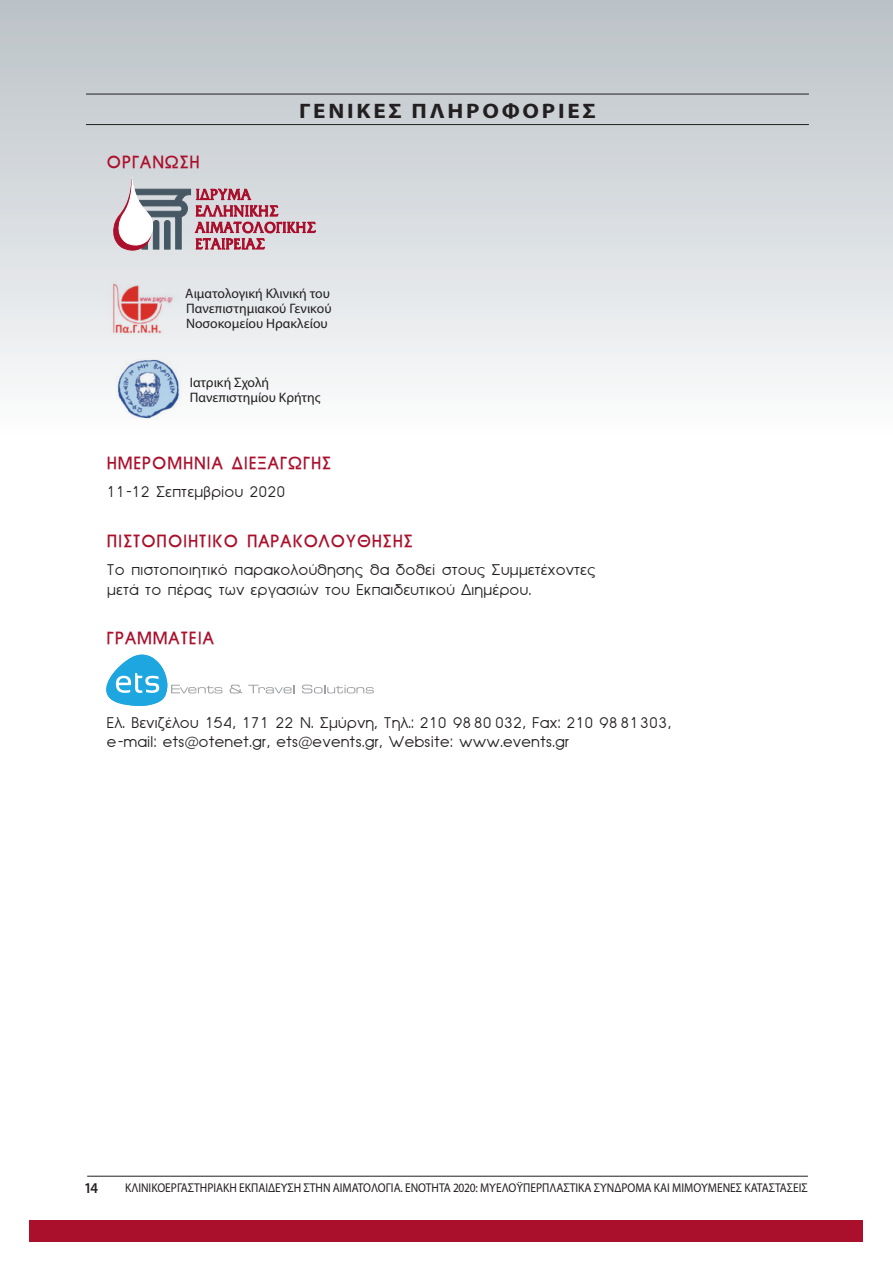
<style>
.page{position:relative;width:893px;height:1263px;background:#fff}
.page>*{position:absolute;margin:0;border:0;box-sizing:border-box;transform-origin:0 0}
.t1{font:700 21px "Myriad Pro";letter-spacing:.12em;color:#231f20;scale:1.1 1}
.t2{font:18px "UB Front Bold";letter-spacing:.06em;color:#aa0f2b}
.t3{font:16.5px/19.8px "UB Front";color:#231f20}
.t4{font:600 15px "Myriad Pro";color:#231f20;scale:.95 1}
.t5{font:13.65px/15.1px "Myriad Pro";color:#231f20;text-align:justify}
.t6{font:12.75px "Myriad Pro";color:#231f20;scale:.9 1}
</style>
<div class="page">
<div style="left:0;top:0;width:893px;height:436px;background:linear-gradient(to bottom,#b9c1c6,#fcfcfd)"></div>
<div style="left:30px;top:1220px;width:833px;height:22px;background:#aa0f2b"></div>
<hr style="left:87px;top:1176px;width:721px;height:1px;background:#231f20">
<svg style="left:113px;top:180px;width:203px;height:72px;background:#c4afb7"></svg>
<img style="left:106px;top:278px;width:73px;height:61px">
<img style="left:113px;top:360px;width:72px;height:59px">
<svg style="left:230px;top:685px;width:12px;height:8px"></svg>
<svg style="left:248px;top:685px;width:46px;height:8px"></svg>
<svg style="left:302px;top:685px;width:72px;height:8px"></svg>
<svg style="left:106px;top:655px;width:116px;height:51px"></svg>
<hr style="left:86px;top:94px;width:723px;height:1px;background:#231f20">
<hr style="left:86px;top:124px;width:723px;height:1px;background:#231f20">
<p class="t2" style="left:106px;top:152px;width:94px">Οργάνωση</p>
<p class="t1" style="left:299px;top:97px;width:248px">Γενικές Πληροφορίες</p>
<p class="t5" style="left:185px;top:285px;width:148px">Aιματολογική Κλινική του Πανεπιστημιακού Γενικού Νοσοκομείου Ηρακλείου</p>
<p class="t5" style="left:190px;top:375px;width:132px">Ιατρική Σχολή<br>Πανεπιστημίου Κρήτης</p>
<p class="t2" style="left:106px;top:453px;width:215px">Ημερομηνία Διεξαγωγής</p>
<p class="t3" style="left:106px;top:482px;width:181px">11-12 Σεπτεμβρίου 2020</p>
<p class="t2" style="left:106px;top:531px;width:47px">Πιστοποι</p>
<p class="t2" style="left:188px;top:531px;width:225px">ητικό Παρακολούθησης</p>
<p class="t3" style="left:106px;top:560px;width:490px">Το πιστοποιητικό παρακολούθησης θα δοθεί στους Συμμετέχοντες μετά το πέρας των εργασιών του Εκπαιδευτικού Διημέρου.</p>
<p class="t2" style="left:106px;top:629px;width:109px">Γραμματεία</p>
<p class="t3" style="left:106px;top:714px;width:566px;line-height:18.1px">Ελ. Βενιζέλου 154, 171 22 Ν. Σμύρνη, Τηλ.: 210 98 80 032, Fax: 210 98 81 303, e-mail: ets@otenet.gr, ets@events.gr, Website: www.events.gr</p>
<p class="t4" style="left:84px;top:1179px;width:16px">14</p>
<p class="t6" style="left:125px;top:1179px;width:755px">Κλινικοεργαστηριακή Εκπαίδευση στην Αι ματολογία. Ενότητα 2020: μυελοϋπερπλαστικα συνδρομα και μιμουμεν εσ καταστασεισ</p>
</div>
